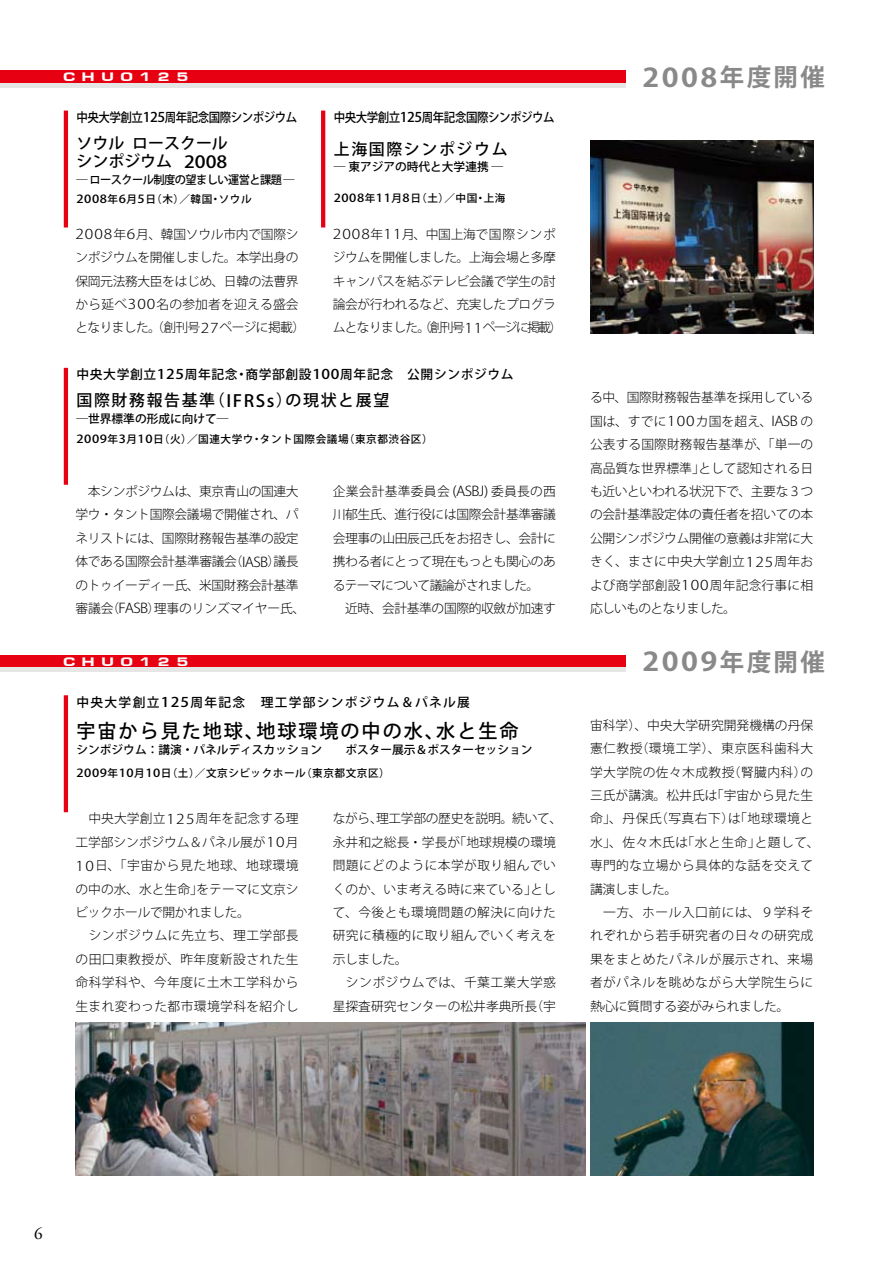
<style>
.page{position:relative;width:893px;height:1263px;background:#fff}
.page>*{position:absolute;margin:0;border:0;box-sizing:border-box;transform-origin:0 0}
.t1{font:700 25.65px "Koz Go Pro";letter-spacing:.085em;color:#898989;scale:1.15 1}
.t2{font:500 19.2px "Koz Go Pro";letter-spacing:.1em;color:#000}
.t3{font:500 15.9px "Koz Go Pro";letter-spacing:.1em;color:#000}
.t4{font:500 15.9px/18px "Koz Go Pro";color:#000}
.t5{font:300 12.75px/23.4px "Koz Go Pro";letter-spacing:-.01em;color:#000;text-align:justify}
.t6{font:300 12.75px/23.4px "Koz Go Pro";letter-spacing:-.03em;color:#000}
.t7{font:300 12.75px/23.4px "Koz Go Pro";letter-spacing:.03em;color:#000}
.t8{font:500 12.75px "Koz Go Pro";letter-spacing:-.04em;color:#000;scale:.9 1}
.t9{font:500 12.75px "Koz Go Pro";letter-spacing:.05em;color:#000}
.t10{font:500 12.75px "Koz Go Pro";letter-spacing:.1em;color:#000}
.t11{font:800 12.75px "Eurose Wide";letter-spacing:.5em;color:#fff}
.t12{font:500 11.7px "Koz Go Pro";color:#000}
.t13{font:500 11.7px "Koz Go Pro";letter-spacing:-.05em;color:#000;scale:.96 1}
.t14{font:500 10.65px "Koz Go Pro";letter-spacing:.05em;color:#000}
.s1{font-size:13.35px}
.s2{font-size:16.8px}
.s3{font-size:11.1px}
.s4{font-size:13.5px}
.s5{font-size:24.45px}
</style>
<div class="page">
<hr style="left:64px;top:111px;width:4px;height:116px;background:#e60012">
<div style="left:0;top:70px;width:626px;height:13px;background:#e60012"></div>
<hr style="left:0;top:83px;width:626px;height:4px;background:#e6e6e6">
<div style="left:0;top:655px;width:626px;height:13px;background:#e60012"></div>
<hr style="left:0;top:668px;width:626px;height:4px;background:#e6e6e6">
<hr style="left:64px;top:368px;width:4px;height:117px;background:#e60012">
<svg style="left:321px;top:111px;width:4px;height:116px"></svg>
<hr style="left:64px;top:695px;width:4px;height:117px;background:#e60012">
<img style="left:590px;top:140px;width:223px;height:194px">
<img style="left:590px;top:1023px;width:223px;height:153px">
<img style="left:76px;top:1023px;width:510px;height:153px">
<p class="t11" style="left:63px;top:69px;width:127px">CHUO125</p>
<p class="t8" style="left:77px;top:109px;width:247px">中央大学創立<span class="s1">125</span>周年記念国際シンポジウム</p>
<p class="t4" style="left:77px;top:135px;width:153px">ソウルロースクールシンポジウム <span class="s2">2008</span></p>
<p class="t13" style="left:77px;top:172px;width:229px">― ロースクール制度の望ましい運営と課題 ―</p>
<p class="t14" style="left:77px;top:192px;width:177px"><span class="s3">2008</span>年<span class="s3">6</span>月<span class="s3">5</span>日（木）／韓国・ソウル</p>
<p class="t6" style="left:75px;top:222px;width:231px"><span class="s4">2008</span>年<span class="s4">6</span>月、韓国ソウル市内で国際シンポジウムを開催しました。本学出身の保岡元法務大臣をはじめ、日韓の法曹界から延べ<span class="s4">300</span>名の参加者を迎える盛会となりました。（創刊号<span class="s4">27</span>ページに掲載）</p>
<p class="t8" style="left:334px;top:109px;width:247px">中央大学創立<span class="s1">125</span>周年記念国際シンポジウム</p>
<p class="t3" style="left:334px;top:139px;width:175px">上海国際シンポジウム</p>
<p class="t12" style="left:334px;top:159px;width:171px">― 東アジアの時代と大学連携 ―</p>
<p class="t14" style="left:334px;top:191px;width:173px"><span class="s3">2008</span>年<span class="s3">11</span>月<span class="s3">8</span>日（土）／中国・上海</p>
<p class="t6" style="left:333px;top:222px;width:231px"><span class="s4">2008</span>年<span class="s4">11</span>月、中国上海で国際シンポジウムを開催しました。上海会場と多摩キャンパスを結ぶテレビ会議で学生の討論会が行われるなど、充実したプログラムとなりました。（創刊号<span class="s4">11</span>ページに掲載）</p>
<p class="t9" style="left:77px;top:366px;width:439px">中央大学創立<span class="s1">125</span>周年記念・商学部創設<span class="s1">100</span>周年記念 公開シンポジウム</p>
<p class="t3" style="left:77px;top:390px;width:314px">国際財務報告基準（<span class="s2">IFRSs</span>）の現状と展望</p>
<p class="t12" style="left:77px;top:411px;width:154px">―世界標準の形成に向けて―</p>
<p class="t14" style="left:77px;top:432px;width:358px"><span class="s3">2009</span>年<span class="s3">3</span>月<span class="s3">10</span>日（火）／国連大学ウ・タント国際会議場（東京都渋谷区）</p>
<p class="t6" style="left:75px;top:480px;width:231px;text-align:center">本シンポジウムは、東京青山の国連大<br>学ウ・タント国際会議場で開催され、パネリストには、国際財務報告基準の設定体である国際会計基準審議会（<span class="s4">IASB</span>）議長のトゥイーディー氏、米国財務会計基準審議会（<span class="s4">FASB</span>）理事のリンズマイヤー氏、</p>
<p class="t11" style="left:63px;top:654px;width:127px">CHUO125</p>
<p class="t5" style="left:333px;top:480px;width:225px">企業会計基準委員会 <span class="s4">(ASBJ)</span> 委員長の西川郁生氏、進行役には国際会計基準審議会理事の山田辰己氏をお招きし、会計に携わる者にとって現在もっとも関心のあるテーマについて議論がされました。</p>
<p class="t6" style="left:345px;top:597px;width:212px">近時、会計基準の国際的収斂が加速す</p>
<p class="t10" style="left:77px;top:694px;width:395px">中央大学創立<span class="s1">125</span>周年記念 理工学部シンポジウム＆パネル展</p>
<h2 class="t2" style="left:77px;top:718px;width:443px">宇宙から見た地球、地球環境の中の水、水と生命</h2>
<p class="t12" style="left:77px;top:743px;width:247px">シンポジウム：講演・パネルディスカッション</p>
<p class="t12" style="left:345px;top:743px;width:189px">ポスター展示＆ポスターセッション</p>
<p class="t14" style="left:77px;top:766px;width:315px"><span class="s3">2009</span>年<span class="s3">10</span>月<span class="s3">10</span>日（土）／文京シビックホール（東京都文京区）</p>
<p class="t5" style="left:75px;top:807px;width:225px;text-indent:13px">中央大学創立<span class="s4">125</span>周年を記念する理工学部シンポジウム＆パネル展が<span class="s4">10</span>月<span class="s4">10</span>日、「宇宙から見た地球、地球環境の中の水、水と生命」をテーマに文京シビックホールで開かれました。</p>
<p class="t5" style="left:75px;top:924px;width:225px;text-indent:13px">シンポジウムに先立ち、理工学部長の田口東教授が、昨年度新設された生命科学科や、今年度に土木工学科から生まれ変わった都市環境学科を紹介し</p>
<p class="t7" style="left:333px;top:807px;width:231px">ながら、理工学部の歴史を説明。続いて、永井和之総長・学長が「地球規模の環境問題にどのように本学が取り組んでいくのか、いま考える時に来ている」として、今後とも環境問題の解決に向けた研究に積極的に取り組んでいく考えを示しました。</p>
<p class="t5" style="left:333px;top:971px;width:225px;text-align:right">シンポジウムでは、千葉工業大学惑星探査研究センターの松井孝典所長（宇</p>
<h1 class="t1" style="left:642px;top:61px;width:160px">2008<span class="s5">年度開催</span></h1>
<p class="t5" style="left:590px;top:386px;width:225px">る中、国際財務報告基準を採用している国は、すでに<span class="s4">100</span>カ国を超え、<span class="s4">IASB</span> の公表する国際財務報告基準が、「単一の高品質な世界標準」として認知される日も近いといわれる状況下で、主要な３つの会計基準設定体の責任者を招いての本公開シンポジウム開催の意義は非常に大きく、まさに中央大学創立<span class="s4">125</span>周年および商学部創設<span class="s4">100</span>周年記念行事に相応しいものとなりました。</p>
<h1 class="t1" style="left:642px;top:645px;width:160px">2009<span class="s5">年度開催</span></h1>
<p class="t7" style="left:590px;top:714px;width:231px">宙科学）、中央大学研究開発機構の丹保憲仁教授（環境工学）、東京医科歯科大学大学院の佐々木成教授（腎臓内科）の三氏が講演。松井氏は「宇宙から見た生命」、丹保氏（写真右下）は「地球環境と水」、佐々木氏は「水と生命」と題して、専門的な立場から具体的な話を交えて講演しました。</p>
<p class="t5" style="left:590px;top:901px;width:225px;text-indent:13px">一方、ホール入口前には、９学科それぞれから若手研究者の日々の研究成果をまとめたパネルが展示され、来場者がパネルを眺めながら大学院生らに熱心に質問する姿がみられました。</p>
</div>
